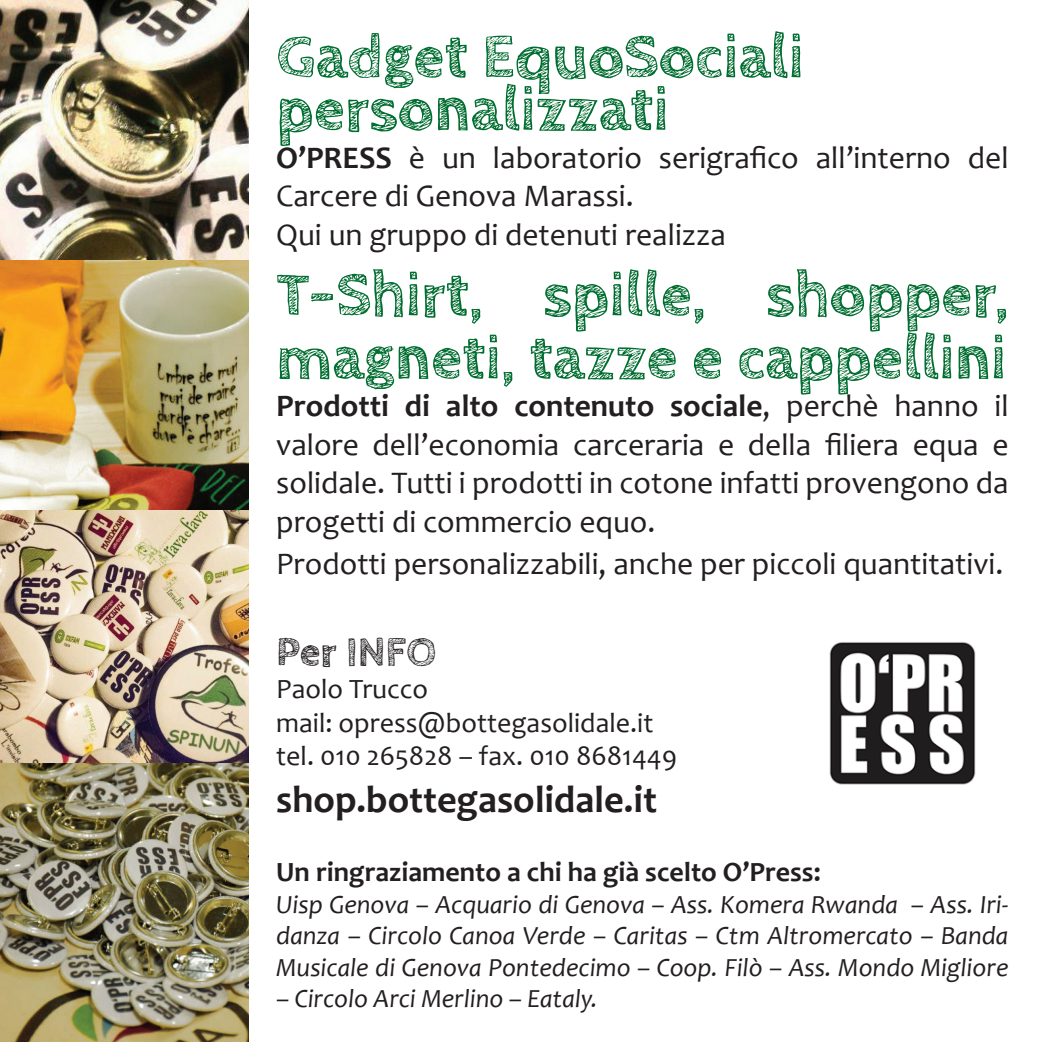
<style>
.page{position:relative;width:1042px;height:1042px;background:#fff}
.page>*{position:absolute;margin:0;border:0;box-sizing:border-box;transform-origin:0 0}
.t1{font:700 63px/52.5px "Cabin Sketch";color:#006e30}
.t2{font:700 42px "Cabin Sketch";color:#231f20}
.t3{font:700 38.5px "Candara";color:#231f20}
.t4{font:31.5px/38.5px "Candara";color:#231f20}
.t5{font:28px/33.6px "Candara";color:#231f20}
.t6{font:700 28px "Candara";color:#231f20}
.t7{font:italic 26.25px/31.5px "Candara";color:#231f20;text-align:justify}
.s1{font-weight:700}
</style>
<div class="page">
<img style="left:0;top:512px;width:248px;height:530px">
<img style="left:0;top:0;width:248px;height:512px">
<img style="left:829px;top:642px;width:147px;height:143px">
<h1 class="t1" style="left:276px;top:32px;width:529px">Gadget EquoSociali personalizzati</h1>
<p class="t4" style="left:276px;top:138px;width:734px"><span class="s1">O’PRESS</span> è un laboratorio serigrafico all’interno del<br>Carcere di Genova Marassi.<br>Qui un gruppo di detenuti realizza</p>
<h1 class="t1" style="left:276px;top:265px;width:734px;line-height:63px">T-Shirt, spille, shopper, magneti, tazze e cappellini</h1>
<p class="t4" style="left:276px;top:386px;width:734px;text-align:justify"><span class="s1">Prodotti di alto contenuto sociale</span>, perchè hanno il valore dell’economia carceraria e della filiera equa e solidale. Tutti i prodotti in cotone infatti provengono da progetti di commercio equo.</p>
<p class="t4" style="left:276px;top:544px;width:728px">Prodotti personalizzabili, anche per piccoli quantitativi.</p>
<h2 class="t2" style="left:276px;top:628px;width:162px">Per INFO</h2>
<p class="t5" style="left:276px;top:672px;width:402px">Paolo Trucco<br>mail: opress@bottegasolidale.it tel. 010 265828 – fax. 010 8681449</p>
<p class="t3" style="left:276px;top:775px;width:382px">shop.bottegasolidale.it</p>
<p class="t6" style="left:276px;top:854px;width:546px">Un ringraziamento a chi ha già scelto O’Press:</p>
<p class="t7" style="left:276px;top:888px;width:734px">Uisp Genova – Acquario di Genova – Ass. Komera Rwanda – Ass. Iri&shy;danza – Circolo Canoa Verde – Caritas – Ctm Altromercato – Banda Musicale di Genova Pontedecimo – Coop. Filò – Ass. Mondo Migliore</p>
<p class="t7" style="left:276px;top:982px;width:323px">– Circolo Arci Merlino – Eataly.</p>
</div>
